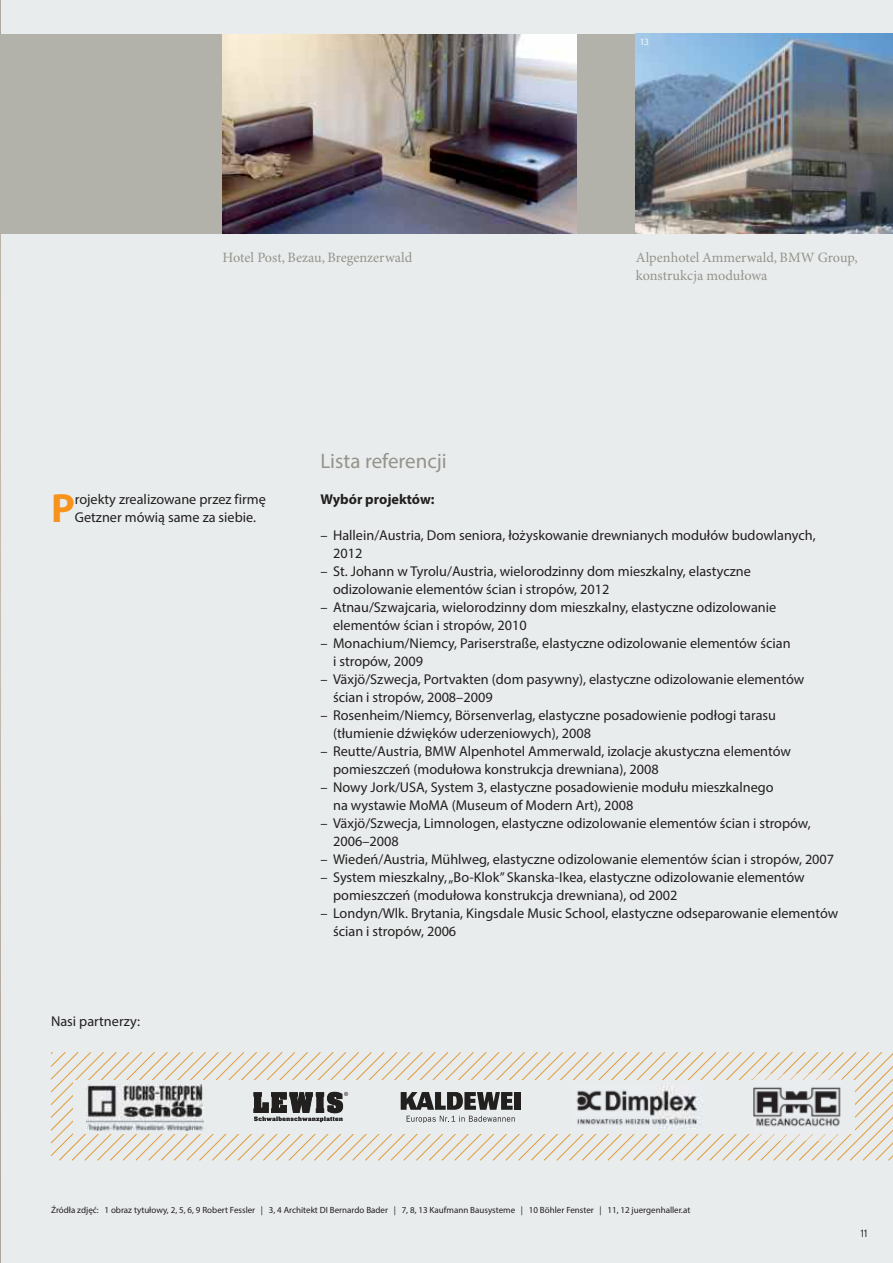
<style>
.page{position:relative;width:893px;height:1263px;background:#e9eced}
.page>*{position:absolute;margin:0;border:0;box-sizing:border-box;transform-origin:0 0}
.t1{font:700 40.95px "Myriad Pro";color:#f7931d}
.t2{font:21px "Myriad Pro";color:#94948b}
.t3{font:14.25px/18px "Myriad Pro";color:#221f1f}
.t4{font:14.25px/18px "Minion Pro";color:#94948b}
.t5{font:700 14.25px "Myriad Pro";color:#221f1f}
.t6{font:300 10.5px "Interstate";color:#221f1f}
.t7{font:9px "Myriad Pro";color:#221f1f}
.t8{font:300 9px "Interstate";color:#fff}
</style>
<div class="page">
<img style="left:0;top:1px;width:1px;height:1261px">
<div style="left:0;top:34px;width:893px;height:200px;background:#b2b2aa"></div>
<img style="left:636px;top:34px;width:257px;height:200px">
<img style="left:223px;top:34px;width:354px;height:200px">
<svg style="left:51px;top:1052px;width:842px;height:108px"></svg>
<p class="t8" style="left:641px;top:38px;width:10px">13</p>
<p class="t4" style="left:223px;top:250px;width:191px">Hotel Post, Bezau, Bregenzerwald</p>
<p class="t4" style="left:636px;top:250px;width:223px">Alpenhotel Ammerwald, BMW Group, konstrukcja modułowa</p>
<h1 class="t1" style="left:51px;top:493px;width:25px">P</h1>
<p class="t3" style="left:75px;top:491px;width:193px">rojekty zrealizowane przez firmę<br>Getzner mówią same za siebie.</p>
<p class="t3" style="left:51px;top:1013px;width:91px">Nasi partnerzy:</p>
<h2 class="t2" style="left:320px;top:450px;width:128px">Lista referencji</h2>
<p class="t5" style="left:320px;top:494px;width:116px">Wybór projektów:</p>
<p class="t3" style="left:333px;top:527px;width:484px;text-indent:-13px">– Hallein/Austria, Dom seniora, łożyskowanie drewnianych modułów budowlanych,<br>2012</p>
<p class="t3" style="left:333px;top:563px;width:419px;text-indent:-13px">– St. Johann w Tyrolu/Austria, wielorodzinny dom mieszkalny, elastyczne odizolowanie elementów ścian i stropów, 2012</p>
<p class="t3" style="left:333px;top:599px;width:445px;text-indent:-13px">– Atnau/Szwajcaria, wielorodzinny dom mieszkalny, elastyczne odizolowanie elementów ścian i stropów, 2010</p>
<p class="t3" style="left:333px;top:635px;width:459px;text-indent:-13px">– Monachium/Niemcy, Pariserstraße, elastyczne odizolowanie elementów ścian i stropów, 2009</p>
<p class="t3" style="left:333px;top:671px;width:473px;text-indent:-13px">– Växjö/Szwecja, Portvakten (dom pasywny), elastyczne odizolowanie elementów ścian i stropów, 2008–2009</p>
<p class="t3" style="left:333px;top:707px;width:444px;text-indent:-13px">– Rosenheim/Niemcy, Börsenverlag, elastyczne posadowienie podłogi tarasu (tłumienie dźwięków uderzeniowych), 2008</p>
<p class="t3" style="left:333px;top:743px;width:459px;text-indent:-13px">– Reutte/Austria, BMW Alpenhotel Ammerwald, izolacje akustyczna elementów pomieszczeń (modułowa konstrukcja drewniana), 2008</p>
<p class="t3" style="left:333px;top:779px;width:442px;text-indent:-13px">– Nowy Jork/USA, System 3, elastyczne posadowienie modułu mieszkalnego na wystawie MoMA (Museum of Modern Art), 2008</p>
<p class="t3" style="left:333px;top:815px;width:479px;text-indent:-13px">– Växjö/Szwecja, Limnologen, elastyczne odizolowanie elementów ścian i stropów,<br>2006–2008</p>
<p class="t3" style="left:320px;top:851px;width:515px">– Wiedeń/Austria, Mühlweg, elastyczne odizolowanie elementów ścian i stropów, 2007</p>
<p class="t3" style="left:333px;top:869px;width:473px;text-indent:-13px">– System mieszkalny, „Bo-Klok” Skanska-Ikea, elastyczne odizolowanie elementów pomieszczeń (modułowa konstrukcja drewniana), od 2002</p>
<p class="t3" style="left:333px;top:905px;width:507px;text-indent:-13px">– Londyn/Wlk. Brytania, Kingsdale Music School, elastyczne odseparowanie elementów ścian i stropów, 2006</p>
<p class="t7" style="left:51px;top:1205px;width:641px">Źródła zdjęć: 1 obraz tytułowy, 2, 5, 6, 9 Robert Fessler | 3, 4 Architekt DI Bernardo Bader | 7, 8, 13 Kaufmann Bausysteme | 10 Böhler Fenster | 11, 12 juergenhaller.at</p>
<p class="t6" style="left:861px;top:1229px;width:8px">11</p>
</div>
